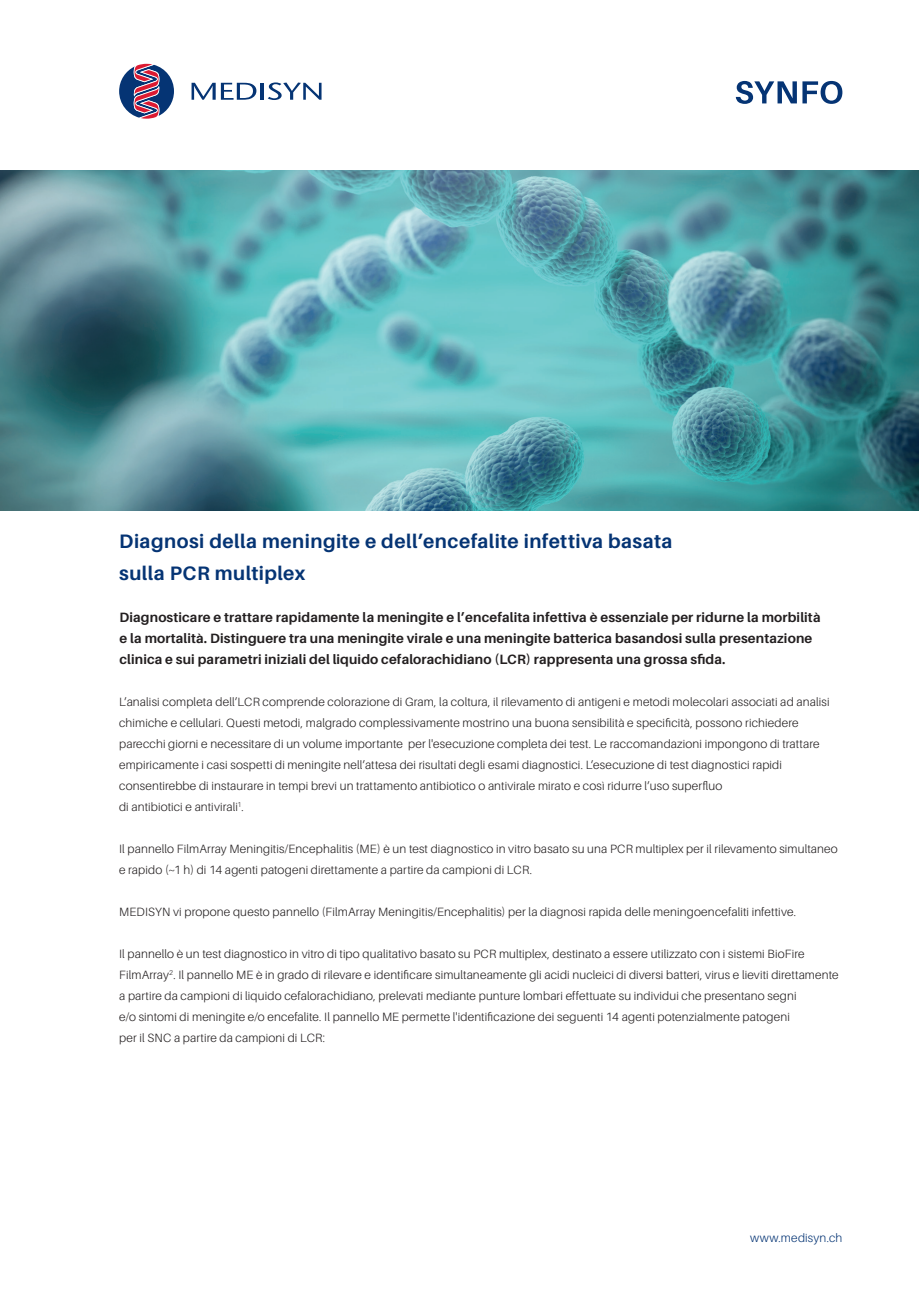
<style>
.page{position:relative;width:919px;height:1289px;background:#fff}
.page>*{position:absolute;margin:0;border:0;box-sizing:border-box;transform-origin:0 0}
.t1{font:700 19.5px/31.5px "Aileron";letter-spacing:.02em;color:#053474}
.t2{font:700 13.5px/21px "Aileron";letter-spacing:.01em;color:#231f20}
.t3{font:300 12px/21px "Aileron";letter-spacing:.01em;color:#231f20}
.t4{font:300 12px "Aileron";letter-spacing:.015em;color:#053474}
</style>
<div class="page">
<svg style="left:735px;top:81px;width:61px;height:23px"></svg>
<svg style="left:802px;top:81px;width:40px;height:23px"></svg>
<svg style="left:191px;top:83px;width:65px;height:17px"></svg>
<hr style="left:260px;top:83px;width:3px;height:17px;background:#053474">
<svg style="left:268px;top:82px;width:53px;height:18px"></svg>
<svg style="left:119px;top:64px;width:55px;height:55px"></svg>
<img style="left:0;top:170px;width:918px;height:340px">
<h1 class="t1" style="left:119px;top:526px;width:554px">Diagnosi della meningite e dell’encefalite infettiva basata sulla PCR multiplex</h1>
<p class="t2" style="left:119px;top:606px;width:702px">Diagnosticare e trattare rapidamente la meningite e l’encefalita infettiva è essenziale per ridurne la morbilità e la mortalità. Distinguere tra una meningite virale e una meningite batterica basandosi sulla presentazione clinica e sui parametri iniziali del liquido cefalorachidiano (LCR) rappresenta una grossa sfida.</p>
<p class="t3" style="left:119px;top:691px;width:712px">L’analisi completa dell’LCR comprende colorazione di Gram, la coltura, il rilevamento di antigeni e metodi molecolari associati ad analisi chimiche e cellulari. Questi metodi, malgrado complessivamente mostrino una buona sensibilità e specificità, possono richiedere parecchi giorni e necessitare di un volume importante per l'esecuzione completa dei test. Le raccomandazioni impongono di trattare empiricamente i casi sospetti di meningite nell’attesa dei risultati degli esami diagnostici. L’esecuzione di test diagnostici rapidi consentirebbe di instaurare in tempi brevi un trattamento antibiotico o antivirale mirato e così ridurre l’uso superfluo<br>di antibiotici e antivirali<sup>1</sup>.</p>
<p class="t3" style="left:119px;top:838px;width:720px">Il pannello FilmArray Meningitis/Encephalitis (ME) è un test diagnostico in vitro basato su una PCR multiplex per il rilevamento simultaneo e rapido (~1 h) di 14 agenti patogeni direttamente a partire da campioni di LCR.</p>
<p class="t3" style="left:119px;top:901px;width:678px">MEDISYN vi propone questo pannello (FilmArray Meningitis/Encephalitis) per la diagnosi rapida delle meningoencefaliti infettive.</p>
<p class="t3" style="left:119px;top:943px;width:721px">Il pannello è un test diagnostico in vitro di tipo qualitativo basato su PCR multiplex, destinato a essere utilizzato con i sistemi BioFire FilmArray<sup>2</sup>. Il pannello ME è in grado di rilevare e identificare simultaneamente gli acidi nucleici di diversi batteri, virus e lieviti direttamente a partire da campioni di liquido cefalorachidiano, prelevati mediante punture lombari effettuate su individui che presentano segni<br>e/o sintomi di meningite e/o encefalite. Il pannello ME permette l'identificazione dei seguenti 14 agenti potenzialmente patogeni<br>per il SNC a partire da campioni di LCR:</p>
<p class="t4" style="left:750px;top:1230px;width:94px">www.medisyn.ch</p>
</div>
